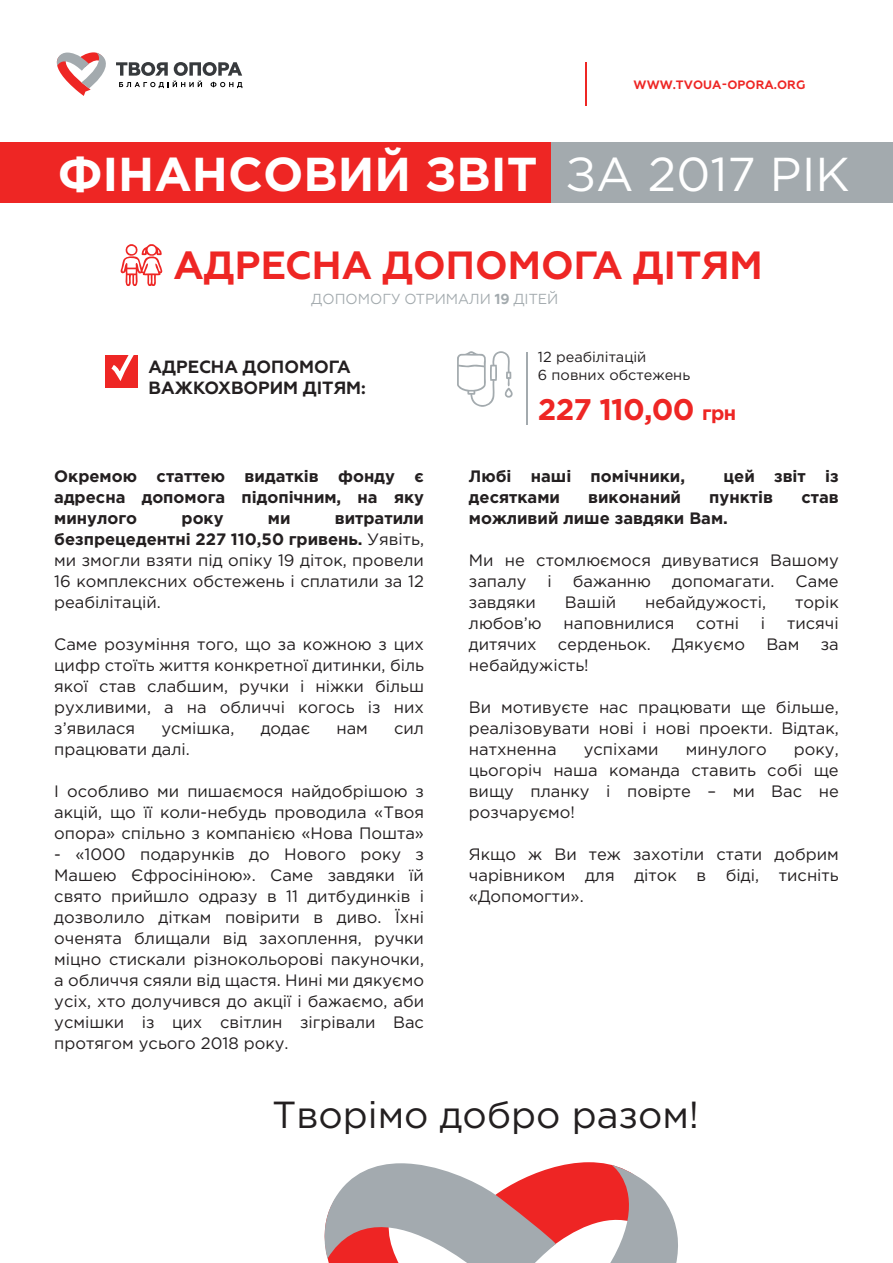
<style>
.page{position:relative;width:893px;height:1263px;background:#fff}
.page>*{position:absolute;margin:0;border:0;box-sizing:border-box;transform-origin:0 0}
.t1{font:700 47.55px "Gotham Pro";color:#fff}
.t2{font:700 39.3px "Geometria";color:#ee2624}
.t3{font:37.65px "Gotham Pro";color:#231f20}
.t4{font:700 29.85px "Gotham Pro";letter-spacing:-.025em;color:#ee2624}
.t5{font:700 17.7px/21.1px "Geometria";color:#231f20}
.t6{font:16.5px/21px "Gotham Pro";color:#231f20;text-align:justify}
.t7{font:700 16.5px/21px "Gotham Pro";color:#231f20;text-align:justify}
.t8{font:14.55px/17.4px "Gotham Pro";color:#231f20}
.t9{font:14.55px "Geometria";color:#a3aaae}
.t10{font:700 12.15px "Geometria";color:#ee2624}
.s1{font-weight:400}
.s2{font-weight:700}
.s3{font-size:19.8px}
</style>
<div class="page">
<div style="left:0;top:143px;width:551px;height:60px;background:#ee2624"></div>
<div style="left:551px;top:143px;width:342px;height:60px;background:#a3aaae"></div>
<svg style="left:324px;top:1162px;width:354px;height:101px"></svg>
<svg style="left:56px;top:52px;width:50px;height:44px"></svg>
<svg style="left:116px;top:62px;width:126px;height:26px"></svg>
<hr style="left:585px;top:62px;width:2px;height:43px;background:#ee2624">
<svg style="left:121px;top:244px;width:42px;height:42px"></svg>
<div style="left:105px;top:355px;width:33px;height:33px;background:#ee2624"></div>
<hr style="left:526px;top:352px;width:2px;height:73px;background:#a3aaae">
<svg style="left:457px;top:351px;width:56px;height:56px"></svg>
<svg style="left:111px;top:355px;width:23px;height:26px"></svg>
<p class="t10" style="left:634px;top:77px;width:173px">WWW.TVOUA-OPORA.ORG</p>
<h1 class="t1" style="left:58px;top:147px;width:793px">ФІНАНСОВИЙ ЗВІТ <span class="s1">ЗА 2017 РІК</span></h1>
<h2 class="t2" style="left:173px;top:242px;width:591px">АДРЕСНА ДОПОМОГА ДІТЯМ</h2>
<p class="t9" style="left:311px;top:290px;width:248px">ДОПОМОГУ ОТРИМАЛИ <span class="s2">19</span> ДІТЕЙ</p>
<p class="t5" style="left:149px;top:356px;width:219px">АДРЕСНА ДОПОМОГА<br>ВАЖКОХВОРИМ ДІТЯМ:</p>
<p class="t7" style="left:54px;top:465px;width:371px">Окремою статтею видатків фонду є адресна допомога підопічним, на яку минулого</p>
<p class="t6" style="left:54px;top:508px;width:371px;text-indent:281px"><span class="s2">витратили безпрецедентні 227 110,50 гривень.</span> Уявіть, ми змогли взяти під опіку 19 діток, провели 16 комплексних обстежень і сплатили за 12 реабілітацій.</p>
<p class="t6" style="left:54px;top:634px;width:371px">Саме розуміння того, що за кожною з цих цифр стоїть життя конкретної дитинки, біль якої став слабшим, ручки і ніжки більш рухливими, а на обличчі когось із них з’явилася</p>
<p class="t7" style="left:182px;top:507px;width:44px">року</p>
<p class="t7" style="left:268px;top:507px;width:24px">ми</p>
<p class="t6" style="left:161px;top:718px;width:75px">усмішка,</p>
<p class="t6" style="left:261px;top:718px;width:51px">додає</p>
<p class="t6" style="left:336px;top:718px;width:33px">нам</p>
<p class="t6" style="left:394px;top:718px;width:31px">сил</p>
<p class="t6" style="left:54px;top:739px;width:137px">працювати далі.</p>
<p class="t6" style="left:54px;top:781px;width:371px">І особливо ми пишаємося найдобрішою з акцій, що її коли-небудь проводила «Твоя опора» спільно з компанією «Нова Пошта»</p>
<p class="t6" style="left:54px;top:844px;width:371px">- «1000 подарунків до Нового року з Машею Єфросініною». Саме завдяки їй свято прийшло одразу в 11 дитбудинків і дозволило діткам повірити в диво. Їхні оченята блищали від захоплення, ручки міцно стискали різнокольорові пакуночки, а обличчя сяяли від щастя. Нині ми дякуємо усіх, хто долучився до акції і бажаємо, аби усмішки із цих світлин зігрівали Вас протягом усього 2018 року.</p>
<p class="t8" style="left:538px;top:349px;width:154px">12 реабілітацій<br>6 повних обстежень</p>
<h3 class="t4" style="left:538px;top:392px;width:200px">227 110,00 <span class="s3">грн</span></h3>
<p class="t7" style="left:469px;top:465px;width:218px">Любі наші помічники,</p>
<p class="t7" style="left:724px;top:465px;width:117px">цей звіт із</p>
<p class="t7" style="left:469px;top:486px;width:93px">десятками</p>
<p class="t7" style="left:588px;top:486px;width:94px">виконаний</p>
<p class="t7" style="left:709px;top:486px;width:65px">пунктів</p>
<p class="t7" style="left:801px;top:486px;width:39px">став</p>
<p class="t7" style="left:469px;top:507px;width:260px">можливий лише завдяки Вам.</p>
<p class="t6" style="left:469px;top:550px;width:371px">Ми не стомлюємося дивуватися Вашому запалу</p>
<p class="t6" style="left:547px;top:571px;width:6px">і</p>
<p class="t6" style="left:573px;top:571px;width:80px">бажанню</p>
<p class="t6" style="left:672px;top:571px;width:104px">допомагати.</p>
<p class="t6" style="left:796px;top:571px;width:45px">Саме</p>
<p class="t6" style="left:469px;top:592px;width:68px">завдяки</p>
<p class="t6" style="left:565px;top:592px;width:53px">Вашій</p>
<p class="t6" style="left:645px;top:592px;width:123px">небайдужості,</p>
<p class="t6" style="left:795px;top:592px;width:45px">торік</p>
<p class="t6" style="left:469px;top:613px;width:74px">любов’ю</p>
<p class="t6" style="left:564px;top:613px;width:112px">наповнилися</p>
<p class="t6" style="left:696px;top:613px;width:44px">сотні</p>
<p class="t6" style="left:761px;top:613px;width:6px">і</p>
<p class="t6" style="left:787px;top:613px;width:53px">тисячі</p>
<p class="t6" style="left:469px;top:634px;width:69px">дитячих</p>
<p class="t6" style="left:558px;top:634px;width:95px">серденьок.</p>
<p class="t6" style="left:672px;top:634px;width:74px">Дякуємо</p>
<p class="t6" style="left:766px;top:634px;width:35px">Вам</p>
<p class="t6" style="left:821px;top:634px;width:20px">за</p>
<p class="t6" style="left:469px;top:655px;width:121px">небайдужість!</p>
<p class="t6" style="left:469px;top:697px;width:371px">Ви мотивуєте нас працювати ще більше, реалізовувати нові і нові проекти. Відтак, натхненна</p>
<p class="t6" style="left:584px;top:739px;width:76px">успіхами</p>
<p class="t6" style="left:686px;top:739px;width:83px">минулого</p>
<p class="t6" style="left:469px;top:739px;width:371px;text-indent:325px">року, цьогоріч наша команда ставить собі ще вищу планку і повірте – ми Вас не розчаруємо!</p>
<p class="t6" style="left:469px;top:844px;width:371px">Якщо ж Ви теж захотіли стати добрим чарівником для діток в біді, тисніть «Допомогти».</p>
<h3 class="t3" style="left:272px;top:1094px;width:429px">Творімо добро разом!</h3>
</div>
